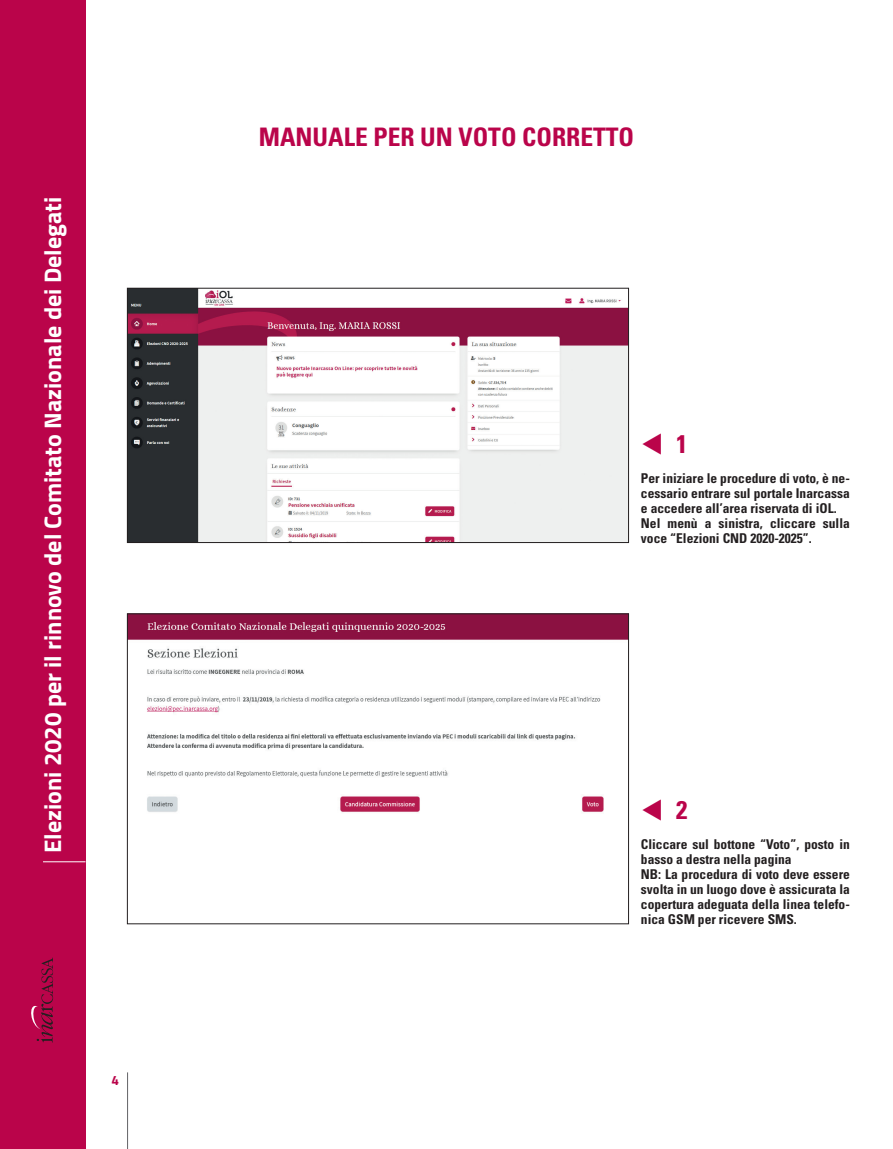
<style>
.page{position:relative;width:893px;height:1149px;background:#fff}
.page>*{position:absolute;margin:0;border:0;box-sizing:border-box;transform-origin:0 0}
.t1{font:700 condensed 25.5px "Univers LT Std";color:#ba044a}
.t2{font:700 24px "Titillium";color:#fff}
.t3{font:700 condensed 13.5px/15px "Univers LT Std";color:#231f20}
.t4{font:700 13.5px "Titillium";color:#ba044a}
</style>
<div class="page">
<div style="left:0;top:0;width:85px;height:1148px;background:#ba044a"></div>
<hr style="left:127px;top:1071px;width:1px;height:77px;background:#636366">
<svg style="left:31px;top:957px;width:22px;height:85px"></svg>
<hr style="left:43px;top:861px;width:42px;height:1px;background:#fff">
<img style="left:129px;top:290px;width:498px;height:250px">
<div style="left:127px;top:288px;width:502px;height:254px;border:1px solid #231f20"></div>
<img style="left:129px;top:615px;width:498px;height:197px">
<div style="left:127px;top:613px;width:502px;height:310px;border:1px solid #231f20"></div>
<h2 class="t2" style="left:34px;top:852px;width:657px;rotate:-90deg">Elezioni 2020 per il rinnovo del Comitato Nazionale dei Delegati</h2>
<p class="t4" style="left:111px;top:1069px;width:9px">4</p>
<h1 class="t1" style="left:259px;top:121px;width:377px">MANUALE PER UN VOTO CORRETTO</h1>
<h1 class="t1" style="left:641px;top:428px;width:48px">▼ 1</h1>
<p class="t3" style="left:641px;top:470px;width:210px">Per iniziare le procedure di voto, è ne&shy;cessario entrare sul portale Inarcassa e accedere all’area riservata di iOL.<br>Nel menù a sinistra, cliccare sulla voce “Elezioni CND 2020-2025”.</p>
<h1 class="t1" style="left:641px;top:794px;width:48px">▼ 2</h1>
<p class="t3" style="left:641px;top:836px;width:210px">Cliccare sul bottone “Voto”, posto in basso a destra nella pagina<br>NB: La procedura di voto deve essere svolta in un luogo dove è assicurata la copertura adeguata della linea telefo&shy;nica GSM per ricevere SMS.</p>
</div>
